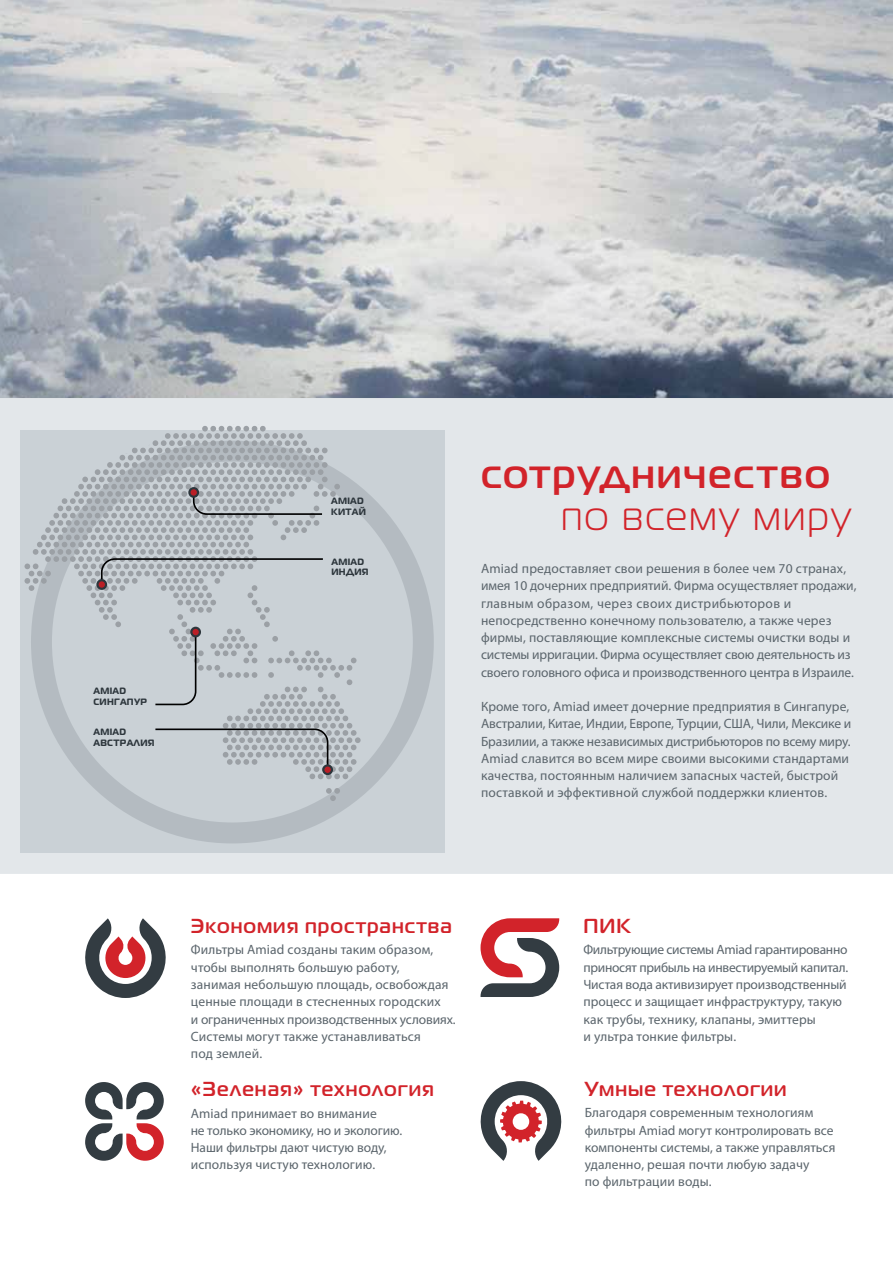
<style>
.page{position:relative;width:893px;height:1263px;background:#fff}
.page>*{position:absolute;margin:0;border:0;box-sizing:border-box;transform-origin:0 0}
.t1{font:500 40.5px "Magistral C";letter-spacing:.05em;color:#d2232a}
.t2{font:300 40.5px "Magistral C";letter-spacing:.05em;color:#d2232a}
.t3{font:500 20.25px "Magistral C";letter-spacing:.05em;color:#d2232a}
.t4{font:13.5px/17.2px "Myriad Pro";letter-spacing:.005em;color:#5b656c}
.t5{font:700 9.15px/10.9px "Magistral C";letter-spacing:.035em;color:#333c42;scale:.95 1}
</style>
<div class="page">
<img style="left:0;top:0;width:893px;height:398px">
<svg style="left:480px;top:1081px;width:82px;height:80px"></svg>
<svg style="left:85px;top:918px;width:81px;height:80px"></svg>
<svg style="left:85px;top:1082px;width:79px;height:79px"></svg>
<svg style="left:480px;top:918px;width:79px;height:79px"></svg>
<svg style="left:0;top:398px;width:893px;height:476px;background:#dde2e5"></svg>
<div style="left:31px;top:441px;width:403px;height:402px;border:21px solid #bcbec0;border-radius:50%"></div>
<svg style="left:367px;top:426px;width:10px;height:34px"></svg>
<svg style="left:326px;top:788px;width:14px;height:13px"></svg>
<svg style="left:23px;top:426px;width:338px;height:353px;background:#bec5ca"></svg>
<svg style="left:189px;top:488px;width:9px;height:9px"></svg>
<div style="left:188px;top:487px;width:11px;height:11px;border:2px solid #333c42;border-radius:50%"></div>
<p class="t5" style="left:94px;top:685px;width:58px">AMIAD<br>СИНГАПУР</p>
<p class="t5" style="left:94px;top:726px;width:66px">AMIAD<br>АВСТРАЛИЯ</p>
<p class="t5" style="left:331px;top:495px;width:38px">AMIAD<br>КИТАЙ</p>
<p class="t5" style="left:331px;top:555px;width:41px">AMIAD<br>ИНДИЯ</p>
<h1 class="t1" style="left:481px;top:450px;width:350px">сотрудничество</h1>
<h1 class="t2" style="left:561px;top:494px;width:292px">по всему миру</h1>
<p class="t4" style="left:481px;top:560px;width:377px">Amiad предоставляет свои решения в более чем 70 странах, имея 10 дочерних предприятий. Фирма осуществляет продажи, главным образом, через своих дистрибьюторов и непосредственно конечному пользователю, а также через фирмы, поставляющие комплексные системы очистки воды и системы ирригации. Фирма осуществляет свою деятельность из своего головного офиса и производственного центра в Израиле.</p>
<p class="t4" style="left:481px;top:698px;width:372px">Кроме того, Amiad имеет дочерние предприятия в Сингапуре, Австралии, Китае, Индии, Европе, Турции, США, Чили, Мексике и Бразилии, а также независимых дистрибьюторов по всему миру.<br>Amiad славится во всем мире своими высокими стандартами качества, постоянным наличием запасных частей, быстрой поставкой и эффективной службой поддержки клиентов.</p>
<h2 class="t3" style="left:191px;top:914px;width:262px">Экономия пространства</h2>
<p class="t4" style="left:191px;top:941px;width:266px">Фильтры Amiad созданы таким образом, чтобы выполнять большую работу,<br>занимая небольшую площадь, освобождая ценные площади в стесненных городских<br>и ограниченных производственных условиях.<br>Системы могут также устанавливаться<br>под землей.</p>
<h2 class="t3" style="left:191px;top:1077px;width:245px">«Зеленая» технология</h2>
<p class="t4" style="left:191px;top:1104px;width:213px">Amiad принимает во внимание<br>не только экономику, но и экологию.<br>Наши фильтры дают чистую воду, используя чистую технологию.</p>
<h2 class="t3" style="left:583px;top:914px;width:49px">ПИК</h2>
<p class="t4" style="left:583px;top:941px;width:266px">Фильтрующие системы Amiad гарантированно приносят прибыль на инвестируемый капитал.<br>Чистая вода активизирует производственный процесс и защищает инфраструктуру, такую как трубы, технику, клапаны, эмиттеры<br>и ультра тонкие фильтры.</p>
<h2 class="t3" style="left:585px;top:1077px;width:203px">Умные технологии</h2>
<p class="t4" style="left:585px;top:1104px;width:252px">Благодаря современным технологиям фильтры Amiad могут контролировать все компоненты системы, а также управляться удаленно, решая почти любую задачу<br>по фильтрации воды.</p>
</div>
